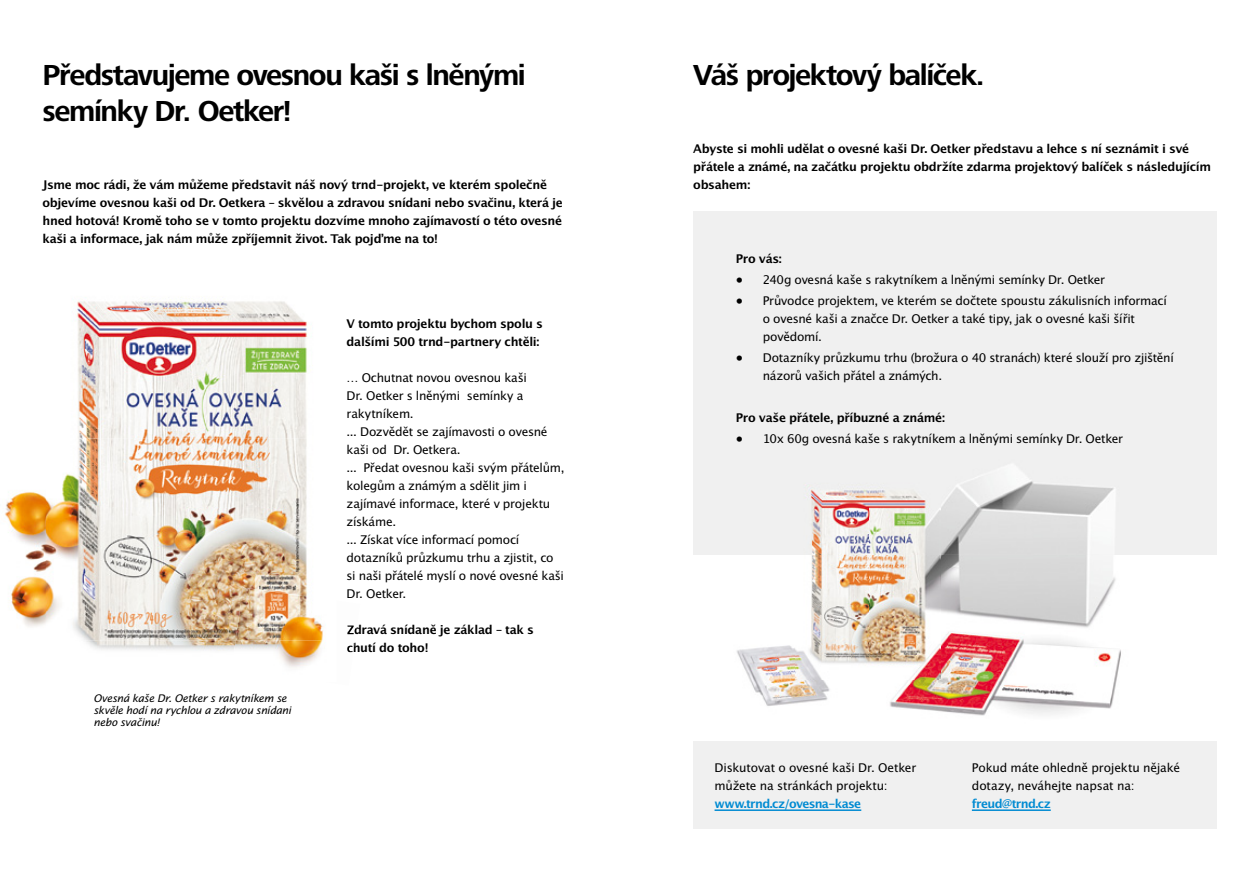
<style>
.page{position:relative;width:1259px;height:893px;background:#fff}
.page>*{position:absolute;margin:0;border:0;box-sizing:border-box;transform-origin:0 0}
.t1{font:700 30px/36px "Frutiger Next LTW1 G";letter-spacing:-.045em;color:#000}
.t2{font:12px/18px "Lucida San Rom";letter-spacing:-.02em;color:#000}
.t3{font:12px/18px "Lucida San Dem";letter-spacing:-.025em;color:#000}
.t4{font:12px "Lucida San Dem";letter-spacing:-.055em;color:#008bd2}
.t5{font:10.5px/12px "Lucida San Rom Ita";letter-spacing:-.025em;color:#000}
</style>
<div class="page">
<img style="left:5px;top:491px;width:41px;height:136px">
<img style="left:46px;top:297px;width:262px;height:354px">
<div style="left:693px;top:211px;width:523px;height:344px;background:#f0f0f0"></div>
<div style="left:693px;top:741px;width:523px;height:88px;background:#f0f0f0"></div>
<hr style="left:714px;top:809px;width:147px;height:2px;background:#008bd2">
<hr style="left:972px;top:809px;width:78px;height:2px;background:#008bd2">
<img style="left:736px;top:645px;width:94px;height:61px">
<img style="left:890px;top:465px;width:231px;height:251px">
<img style="left:810px;top:475px;width:130px;height:204px">
<img style="left:795px;top:620px;width:55px;height:59px">
<img style="left:232px;top:599px;width:91px;height:69px">
<img style="left:236px;top:588px;width:86px;height:52px">
<svg style="left:347px;top:625px;width:10px;height:10px"></svg>
<svg style="left:347px;top:643px;width:8px;height:9px"></svg>
<h1 class="t1" style="left:43px;top:58px;width:485px">Představujeme ovesnou kaši s lněnými semínky Dr. Oetker!</h1>
<p class="t3" style="left:43px;top:176px;width:522px">Jsme moc rádi, že vám můžeme představit náš nový trnd-projekt, ve kterém společně objevíme ovesnou kaši od Dr. Oetkera – skvělou a zdravou snídani nebo svačinu, která je hned hotová! Kromě toho se v tomto projektu dozvíme mnoho zajímavostí o této ovesné kaši a informace, jak nám může zpříjemnit život. Tak pojďme na to!</p>
<p class="t5" style="left:94px;top:693px;width:199px">Ovesná kaše Dr. Oetker s rakytníkem se skvěle hodí na rychlou a zdravou snídani nebo svačinu!</p>
<p class="t3" style="left:347px;top:316px;width:198px">V tomto projektu bychom spolu s dalšími 500 trnd-partnery chtěli:</p>
<p class="t2" style="left:347px;top:369px;width:219px">… Ochutnat novou ovesnou kaši<br>Dr. Oetker s lněnými semínky a rakytníkem.<br>... Dozvědět se zajímavosti o ovesné kaši od Dr. Oetkera.<br>... Předat ovesnou kaši svým přátelům, kolegům a známým a sdělit jim i zajímavé informace, které v projektu získáme.<br>... Získat více informací pomocí dotazníků průzkumu trhu a zjistit, co si naši přátelé myslí o nové ovesné kaši<br>Dr. Oetker.</p>
<p class="t3" style="left:347px;top:622px;width:189px">Zdravá snídaně je základ – tak s chutí do toho!</p>
<h1 class="t1" style="left:693px;top:58px;width:293px">Váš projektový balíček.</h1>
<p class="t3" style="left:693px;top:141px;width:519px">Abyste si mohli udělat o ovesné kaši Dr. Oetker představu a lehce s ní seznámit i své přátele a známé, na začátku projektu obdržíte zdarma projektový balíček s následujícím obsahem:</p>
<p class="t3" style="left:736px;top:251px;width:48px">Pro vás:</p>
<p class="t2" style="left:736px;top:271px;width:371px">• 240g ovesná kaše s rakytníkem a lněnými semínky Dr. Oetker</p>
<p class="t2" style="left:763px;top:292px;width:405px;text-indent:-27px">• Průvodce projektem, ve kterém se dočtete spoustu zákulisních informací o ovesné kaši a značce Dr. Oetker a také tipy, jak o ovesné kaši šířit povědomí.</p>
<p class="t2" style="left:763px;top:349px;width:412px;text-indent:-27px">• Dotazníky průzkumu trhu (brožura o 40 stranách) které slouží pro zjištění názorů vašich přátel a známých.</p>
<p class="t3" style="left:736px;top:410px;width:211px">Pro vaše přátele, příbuzné a známé:</p>
<p class="t2" style="left:736px;top:430px;width:389px">• 10x 60g ovesná kaše s rakytníkem a lněnými semínky Dr. Oetker</p>
<p class="t2" style="left:714px;top:759px;width:203px">Diskutovat o ovesné kaši Dr. Oetker můžete na stránkách projektu:</p>
<p class="t4" style="left:714px;top:796px;width:148px">www.trnd.cz/ovesna-kase</p>
<p class="t2" style="left:972px;top:759px;width:210px">Pokud máte ohledně projektu nějaké dotazy, neváhejte napsat na:</p>
<p class="t4" style="left:972px;top:796px;width:80px">freud@trnd.cz</p>
</div>
